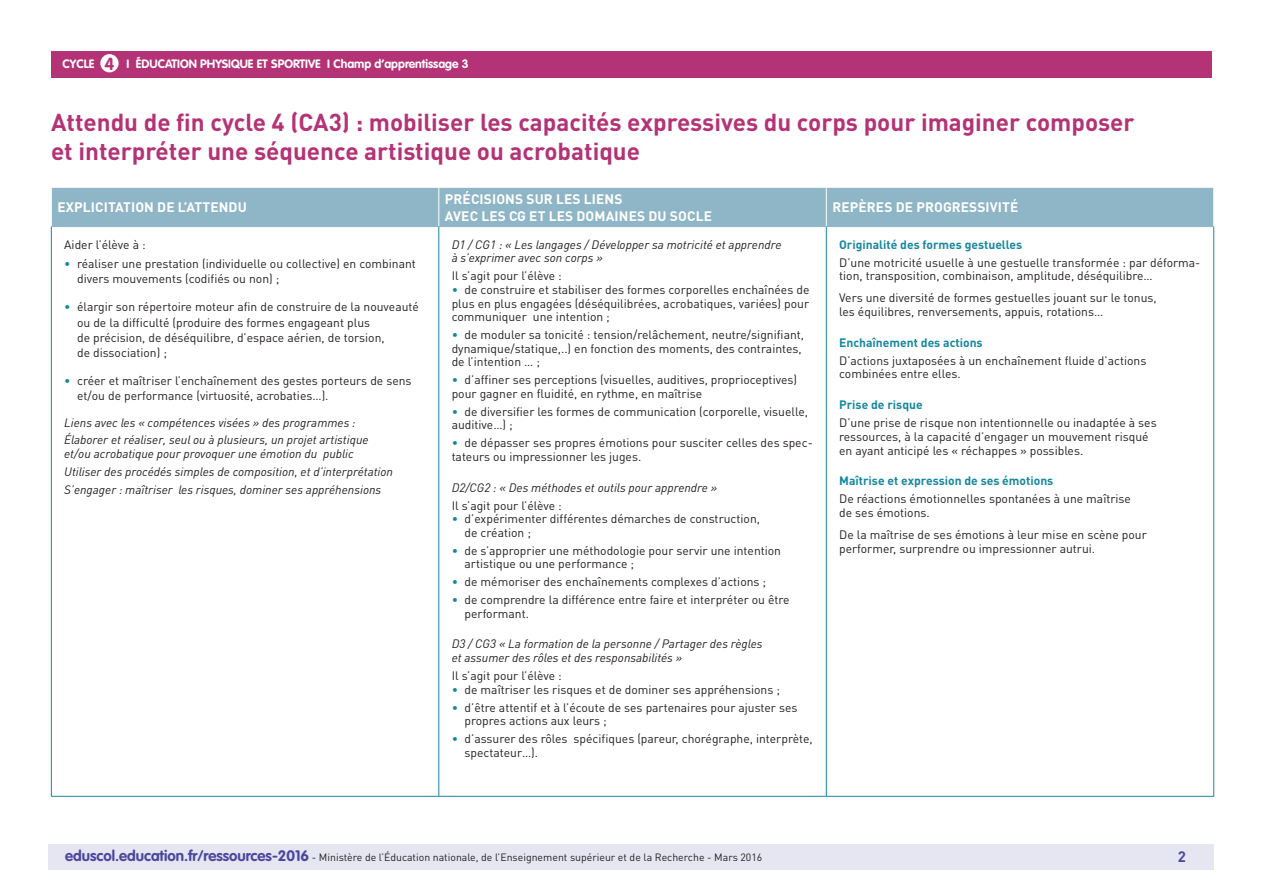
<style>
.page{position:relative;width:1263px;height:893px;background:#fff}
.page>*{position:absolute;margin:0;border:0;box-sizing:border-box;transform-origin:0 0}
._03_Titre_de_niveau{font:700 24.3px/29.1px "DIN Pro";color:#b43376}
.t1{font:700 17.25px "VAG Rounded Std";color:#b43376}
.t2{font:700 15px "DIN Pro";color:#4a489e}
.Titre_têtière_tablea{font:700 13.65px/16.4px "DIN Pro";letter-spacing:.01em;color:#fff}
.Texte_courant_tablea{font:12.15px/13.6px "DIN Pro";color:#231f20}
.Texte_italique_table{font:italic 12.15px/13.6px "DIN Pro";color:#231f20}
.Texte_courant_tablea-2{font:700 12.15px "DIN Pro";color:#16879f}
.t3{font:700 12px "VAG Rounded Std";color:#fff}
.t4{font:10.5px "DIN Pro";color:#231f20}
.s1{color:#16879f}
.s2{font-family:"VAG Rounded Std";font-weight:700;font-size:15px;color:#4a489e}
</style>
<div class="page">
<div style="left:49px;top:844px;width:1165px;height:26px;background:#e6e5f2"></div>
<div style="left:51px;top:51px;width:1161px;height:27px;background:#b43376"></div>
<div style="left:100px;top:54px;width:19px;height:18px;background:#fff;border-radius:50%"></div>
<div style="left:52px;top:188px;width:1161px;height:38px;background:#8fb6c6"></div>
<hr style="left:438px;top:188px;width:1px;height:38px;background:#fff">
<hr style="left:51px;top:226px;width:388px;height:1px;background:#8fb6c6">
<hr style="left:826px;top:188px;width:1px;height:38px;background:#fff">
<hr style="left:439px;top:226px;width:387px;height:1px;background:#8fb6c6">
<hr style="left:826px;top:226px;width:388px;height:1px;background:#8fb6c6">
<hr style="left:51px;top:227px;width:1px;height:569px;background:#16879f">
<hr style="left:438px;top:227px;width:1px;height:569px;background:#16879f">
<hr style="left:51px;top:796px;width:388px;height:1px;background:#16879f">
<hr style="left:826px;top:227px;width:1px;height:569px;background:#16879f">
<hr style="left:439px;top:796px;width:387px;height:1px;background:#16879f">
<hr style="left:1213px;top:227px;width:1px;height:569px;background:#16879f">
<hr style="left:826px;top:796px;width:388px;height:1px;background:#16879f">
<p class="t3" style="left:63px;top:57px;width:33px">CYCLE</p>
<p class="t3" style="left:127px;top:57px;width:344px">I ÉDUCATION PHYSIQUE ET SPORTIVE I Champ d’apprentissage 3</p>
<p class="t1" style="left:105px;top:53px;width:11px">4</p>
<p class="_03_Titre_de_niveau" style="left:51px;top:107px;width:1085px">Attendu de fin cycle 4 (CA3) : mobiliser les capacités expressives du corps pour imaginer composer et interpréter une séquence artistique ou acrobatique</p>
<p class="Titre_têtière_tablea" style="left:57px;top:199px;width:191px">EXPLICITATION DE L’ATTENDU</p>
<p class="Titre_têtière_tablea" style="left:445px;top:191px;width:268px">PRÉCISIONS SUR LES LIENS<br>AVEC LES CG ET LES DOMAINES DU SOCLE</p>
<p class="Titre_têtière_tablea" style="left:832px;top:199px;width:188px">REPÈRES DE PROGRESSIVITÉ</p>
<p class="Texte_courant_tablea" style="left:64px;top:237px;width:83px">Aider l’élève à :</p>
<p class="Texte_courant_tablea" style="left:77px;top:256px;width:340px;line-height:15.1px;text-indent:-13px"><span class="s1">•</span> réaliser une prestation (individuelle ou collective) en combinant divers mouvements (codifiés ou non) ;</p>
<p class="Texte_courant_tablea" style="left:77px;top:299px;width:343px;line-height:15.1px;text-indent:-13px"><span class="s1">•</span> élargir son répertoire moteur afin de construire de la nouveauté ou de la difficulté (produire des formes engageant plus<br>de précision, de déséquilibre, d’espace aérien, de torsion,<br>de dissociation) ;</p>
<p class="Texte_courant_tablea" style="left:77px;top:373px;width:336px;line-height:15.1px;text-indent:-13px"><span class="s1">•</span> créer et maîtriser l’enchaînement des gestes porteurs de sens et/ou de performance (virtuosité, acrobaties…).</p>
<p class="Texte_italique_table" style="left:64px;top:415px;width:293px">Liens avec les « compétences visées » des programmes :</p>
<p class="Texte_italique_table" style="left:64px;top:433px;width:306px">Élaborer et réaliser, seul ou à plusieurs, un projet artistique et/ou acrobatique pour provoquer une émotion du public</p>
<p class="Texte_italique_table" style="left:64px;top:465px;width:330px">Utiliser des procédés simples de composition, et d’interprétation</p>
<p class="Texte_italique_table" style="left:64px;top:483px;width:318px">S’engager : maîtriser les risques, dominer ses appréhensions</p>
<p class="Texte_italique_table" style="left:452px;top:237px;width:331px">D1 / CG1 : « Les langages / Développer sa motricité et apprendre à s’exprimer avec son corps »</p>
<p class="Texte_courant_tablea" style="left:452px;top:269px;width:112px">Il s’agit pour l’élève :</p>
<p class="Texte_courant_tablea" style="left:452px;top:282px;width:359px;text-align:justify"><span class="s1">•</span> de construire et stabiliser des formes corporelles enchaînées de plus en plus engagées (déséquilibrées, acrobatiques, variées) pour communiquer une intention ;</p>
<p class="Texte_courant_tablea" style="left:452px;top:328px;width:354px"><span class="s1">•</span> de moduler sa tonicité : tension/relâchement, neutre/signifiant, dynamique/statique,..) en fonction des moments, des contraintes, de l’intention … ;</p>
<p class="Texte_courant_tablea" style="left:452px;top:373px;width:347px"><span class="s1">•</span> d’affiner ses perceptions (visuelles, auditives, proprioceptives) pour gagner en fluidité, en rythme, en maîtrise</p>
<p class="Texte_courant_tablea" style="left:452px;top:404px;width:358px"><span class="s1">•</span> de diversifier les formes de communication (corporelle, visuelle, auditive…) ;</p>
<p class="Texte_courant_tablea" style="left:452px;top:436px;width:363px"><span class="s1">•</span> de dépasser ses propres émotions pour susciter celles des spec&shy;tateurs ou impressionner les juges.</p>
<p class="Texte_italique_table" style="left:452px;top:480px;width:267px">D2/CG2 : « Des méthodes et outils pour apprendre »</p>
<p class="Texte_courant_tablea" style="left:452px;top:498px;width:112px">Il s’agit pour l’élève :</p>
<p class="Texte_courant_tablea" style="left:465px;top:512px;width:297px;text-indent:-13px"><span class="s1">•</span> d’expérimenter différentes démarches de construction, de création ;</p>
<p class="Texte_courant_tablea" style="left:465px;top:543px;width:318px;text-indent:-13px"><span class="s1">•</span> de s’approprier une méthodologie pour servir une intention artistique ou une performance ;</p>
<p class="Texte_courant_tablea" style="left:452px;top:575px;width:316px"><span class="s1">•</span> de mémoriser des enchaînements complexes d’actions ;</p>
<p class="Texte_courant_tablea" style="left:465px;top:593px;width:327px;text-indent:-13px"><span class="s1">•</span> de comprendre la différence entre faire et interpréter ou être performant.</p>
<p class="Texte_italique_table" style="left:452px;top:637px;width:312px">D3 / CG3 « La formation de la personne / Partager des règles et assumer des rôles et des responsabilités »</p>
<p class="Texte_courant_tablea" style="left:452px;top:668px;width:112px">Il s’agit pour l’élève :</p>
<p class="Texte_courant_tablea" style="left:452px;top:682px;width:330px"><span class="s1">•</span> de maîtriser les risques et de dominer ses appréhensions ;</p>
<p class="Texte_courant_tablea" style="left:465px;top:700px;width:334px;text-indent:-13px"><span class="s1">•</span> d’être attentif et à l’écoute de ses partenaires pour ajuster ses propres actions aux leurs ;</p>
<p class="Texte_courant_tablea" style="left:465px;top:731px;width:350px;text-indent:-13px"><span class="s1">•</span> d’assurer des rôles spécifiques (pareur, chorégraphe, interprète, spectateur…).</p>
<p class="Texte_courant_tablea-2" style="left:839px;top:236px;width:185px">Originalité des formes gestuelles</p>
<p class="Texte_courant_tablea" style="left:839px;top:255px;width:363px">D’une motricité usuelle à une gestuelle transformée : par déforma&shy;tion, transposition, combinaison, amplitude, déséquilibre…</p>
<p class="Texte_courant_tablea" style="left:839px;top:291px;width:319px">Vers une diversité de formes gestuelles jouant sur le tonus, les équilibres, renversements, appuis, rotations…</p>
<p class="Texte_courant_tablea-2" style="left:839px;top:334px;width:145px">Enchaînement des actions</p>
<p class="Texte_courant_tablea" style="left:839px;top:353px;width:309px">D’actions juxtaposées à un enchaînement fluide d’actions combinées entre elles.</p>
<p class="Texte_courant_tablea-2" style="left:839px;top:397px;width:85px">Prise de risque</p>
<p class="Texte_courant_tablea" style="left:839px;top:416px;width:319px">D’une prise de risque non intentionnelle ou inadaptée à ses ressources, à la capacité d’engager un mouvement risqué en ayant anticipé les « réchappes » possibles.</p>
<p class="Texte_courant_tablea-2" style="left:839px;top:473px;width:216px">Maîtrise et expression de ses émotions</p>
<p class="Texte_courant_tablea" style="left:839px;top:492px;width:293px">De réactions émotionnelles spontanées à une maîtrise de ses émotions.</p>
<p class="Texte_courant_tablea" style="left:839px;top:528px;width:309px">De la maîtrise de ses émotions à leur mise en scène pour performer, surprendre ou impressionner autrui.</p>
<p class="t4" style="left:65px;top:850px;width:699px"><span class="s2">eduscol.education.fr/ressources-2016</span> - Ministère de l’Éducation nationale, de l’Enseignement supérieur et de la Recherche - Mars 2016</p>
<p class="t2" style="left:1178px;top:846px;width:10px">2</p>
</div>
